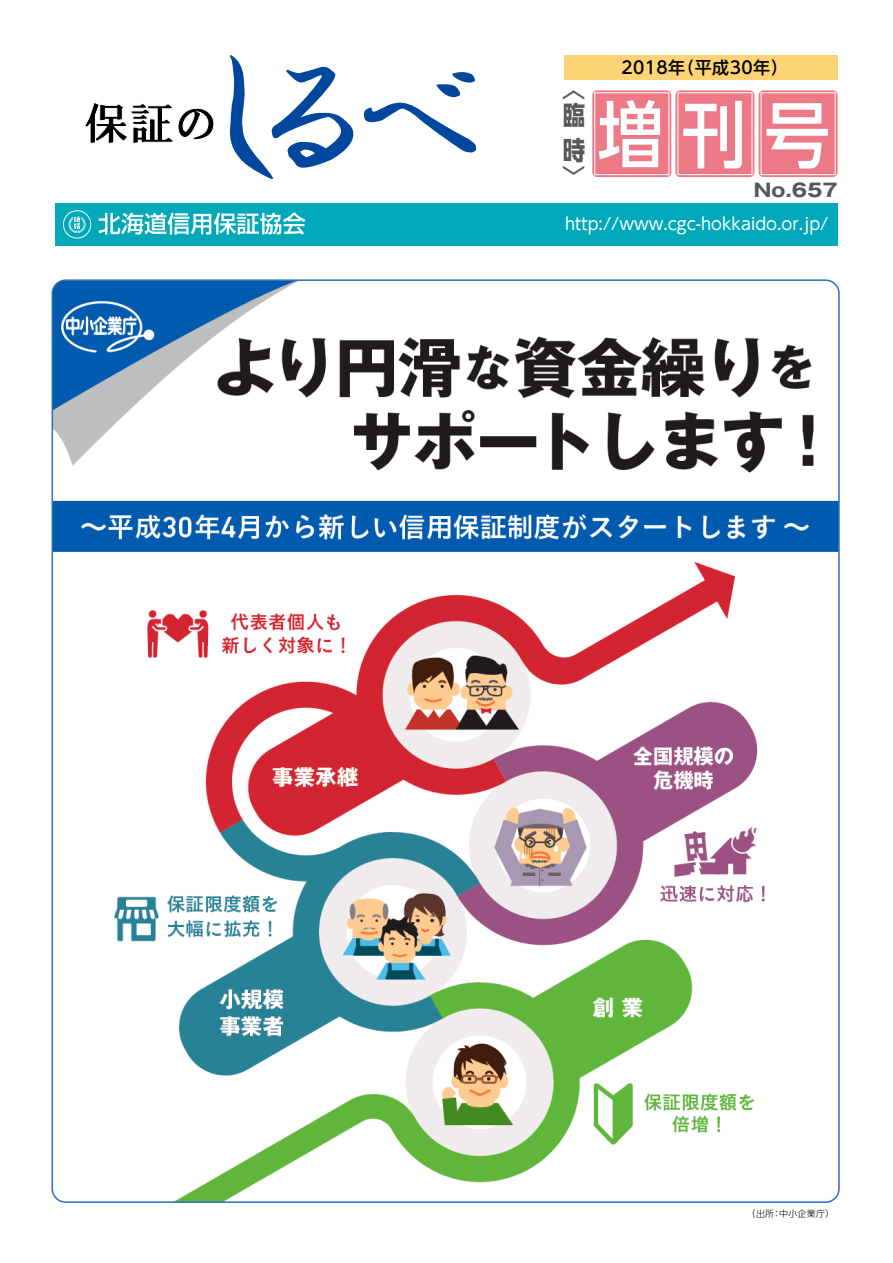
<style>
.page{position:relative;width:893px;height:1263px;background:#fff}
.page>*{position:absolute;margin:0;border:0;box-sizing:border-box;transform-origin:0 0}
.t1{font:500 72px "UD Shin Go Pro";color:#fff;scale:.91 1}
.t2{font:25.8px "UD Shin Go Pro";color:#595757;scale:.87 1}
.t3{font:700 25.8px/34.5px "UD Shin Go Pro";color:#595757;scale:.87 1}
.t4{font:700 18.15px "Gothic MB101 Pro";color:#595757;scale:1.11 1}
.t5{font:500 17.1px "UD Shin M Go Pro";letter-spacing:.025em;color:#000}
.t6{font:16.5px "UD Shin Go Pro";color:#fff}
.t7{font:300 9px "UD Shin M Go Pro";letter-spacing:.025em;color:#000}
</style>
<div class="page">
<div style="left:55px;top:203px;width:783px;height:42px;background:#00a8ba"></div>
<div style="left:564px;top:55px;width:274px;height:25px;background:#fcd475"></div>
<svg style="left:230px;top:55px;width:124px;height:124px"></svg>
<svg style="left:363px;top:72px;width:113px;height:81px"></svg>
<svg style="left:85px;top:103px;width:129px;height:41px"></svg>
<svg style="left:98px;top:213px;width:207px;height:22px"></svg>
<svg style="left:63px;top:210px;width:28px;height:29px"></svg>
<div style="left:592px;top:90px;width:79px;height:87px;background:#ed7987;border-radius:5px"></div>
<div style="left:594px;top:92px;width:75px;height:83px;border:1px solid #fff"></div>
<div style="left:675px;top:90px;width:79px;height:87px;background:#ed7987;border-radius:5px"></div>
<div style="left:677px;top:92px;width:75px;height:83px;border:1px solid #fff"></div>
<div style="left:759px;top:90px;width:79px;height:87px;background:#ed7987;border-radius:5px"></div>
<div style="left:761px;top:92px;width:74px;height:83px;border:1px solid #fff"></div>
<img style="left:52px;top:281px;width:785px;height:921px">
<h2 class="t2" style="left:563px;top:66px;width:27px">〈</h2>
<h2 class="t3" style="left:563px;top:98px;width:27px">臨時</h2>
<h2 class="t2" style="left:563px;top:158px;width:27px">〉</h2>
<p class="t5" style="left:621px;top:54px;width:168px">2018年（平成30年）</p>
<h1 class="t1" style="left:598px;top:76px;width:256px">増刊号</h1>
<p class="t4" style="left:754px;top:175px;width:77px">No.657</p>
<p class="t6" style="left:565px;top:210px;width:265px">http://www.cgc-hokkaido.or.jp/</p>
<p class="t7" style="left:747px;top:1206px;width:89px">（出所：中小企業庁）</p>
</div>
